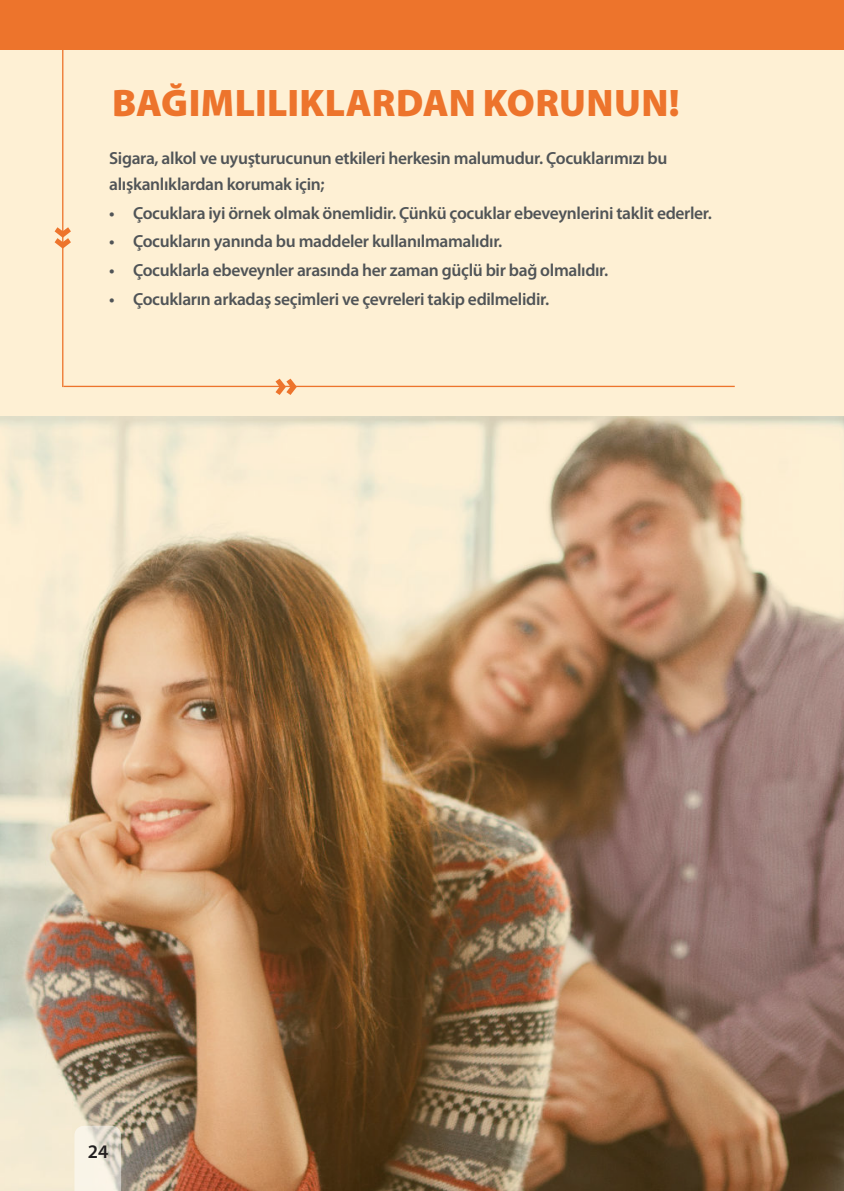
<style>
.page{position:relative;width:844px;height:1191px;background:#fff}
.page>*{position:absolute;margin:0;border:0;box-sizing:border-box;transform-origin:0 0}
.t1{font:900 38.5px "Myriad Pro";letter-spacing:.01em;color:#ed742c}
.t2{font:600 19.25px "Myriad Pro";color:#231f20}
.t3{font:600 17.5px/26.2px "Myriad Pro";letter-spacing:-.02em;color:#505457}
</style>
<div class="page">
<img style="left:0;top:50px;width:843px;height:1141px">
<svg style="left:74px;top:1125px;width:47px;height:66px;background:#ebe6d9"></svg>
<hr style="left:62px;top:32px;width:1px;height:355px;background:#ed742c">
<hr style="left:63px;top:386px;width:671px;height:1px;background:#ed742c">
<svg style="left:55px;top:227px;width:16px;height:22px"></svg>
<svg style="left:275px;top:379px;width:22px;height:16px"></svg>
<div style="left:0;top:0;width:843px;height:50px;background:#ed742c"></div>
<h1 class="t1" style="left:112px;top:82px;width:569px">BAĞIMLILIKLARDAN KORUNUN!</h1>
<p class="t3" style="left:109px;top:145px;width:559px">Sigara, alkol ve uyuşturucunun etkileri herkesin malumudur. Çocuklarımızı bu alışkanlıklardan korumak için;</p>
<p class="t3" style="left:109px;top:200px;width:604px">• Çocuklara iyi örnek olmak önemlidir. Çünkü çocuklar ebeveynlerini taklit ederler.</p>
<p class="t3" style="left:109px;top:229px;width:394px">• Çocukların yanında bu maddeler kullanılmamalıdır.</p>
<p class="t3" style="left:109px;top:258px;width:500px">• Çocuklarla ebeveynler arasında her zaman güçlü bir bağ olmalıdır.</p>
<p class="t3" style="left:109px;top:286px;width:441px">• Çocukların arkadaş seçimleri ve çevreleri takip edilmelidir.</p>
<p class="t2" style="left:88px;top:1141px;width:22px">24</p>
</div>
